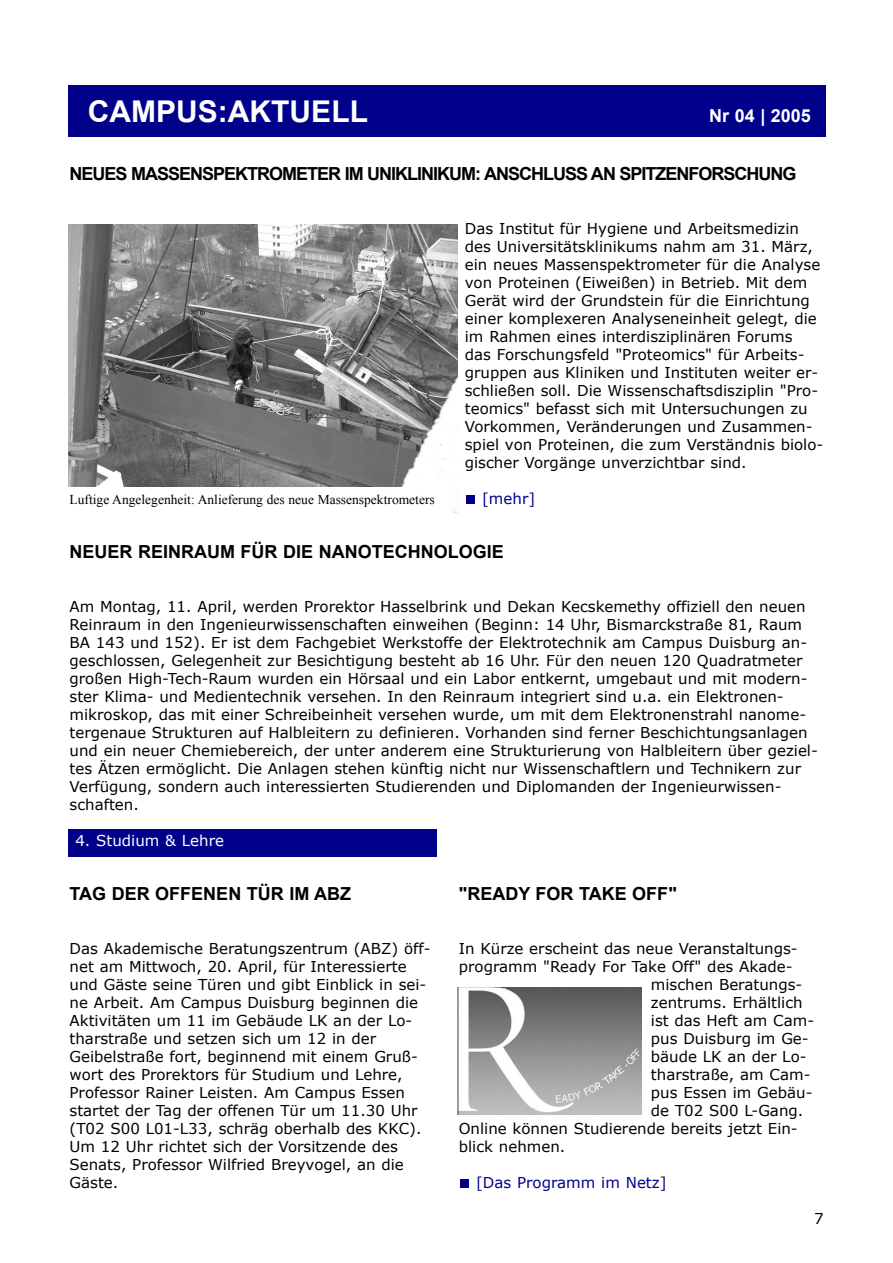
<style>
.page{position:relative;width:893px;height:1263px;background:#fff}
.page>*{position:absolute;margin:0;border:0;box-sizing:border-box;transform-origin:0 0}
.t1{font:700 30px "Arial";color:#fff}
.t2{font:700 18px "Arial";color:#000}
.t3{font:700 18px "Arial";letter-spacing:-.055em;color:#000}
.t4{font:700 18px "Arial";color:#fff}
.t5{font:15px/18px "Verdana";color:#000}
.t6{font:15px "Verdana";color:#00008b}
.t7{font:15px "Verdana";color:#fff}
.t8{font:13.5px "Times New Roman";color:#000}
</style>
<div class="page">
<div style="left:68px;top:85px;width:757px;height:51px;background:#00008b"></div>
<div style="left:466px;top:495px;width:9px;height:9px;background:#00008b"></div>
<img style="left:68px;top:225px;width:389px;height:288px">
<div style="left:68px;top:488px;width:373px;height:27px;background:#fff"></div>
<div style="left:68px;top:829px;width:368px;height:27px;background:#00008b"></div>
<div style="left:460px;top:1179px;width:9px;height:9px;background:#00008b"></div>
<div style="left:457px;top:987px;width:192px;height:129px;background:linear-gradient(to bottom,#fff,#fff)"></div>
<img style="left:457px;top:987px;width:185px;height:127px">
<h1 class="t1" style="left:88px;top:95px;width:281px">CAMPUS:AKTUELL</h1>
<p class="t4" style="left:709px;top:106px;width:103px">Nr 04 | 2005</p>
<p class="t3" style="left:70px;top:164px;width:728px">NEUES MASSENSPEKTROMETER IM UNIKLINIKUM: ANSCHLUSS AN SPITZENFORSCHUNG</p>
<p class="t5" style="left:465px;top:219px;width:360px">Das Institut für Hygiene und Arbeitsmedizin des Universitätsklinikums nahm am 31. März, ein neues Massenspektrometer für die Analyse von Proteinen (Eiweißen) in Betrieb. Mit dem Gerät wird der Grundstein für die Einrichtung einer komplexeren Analyseneinheit gelegt, die im Rahmen eines interdisziplinären Forums<br>das Forschungsfeld "Proteomics" für Arbeits&shy;gruppen aus Kliniken und Instituten weiter er&shy;schließen soll. Die Wissenschaftsdisziplin "Pro&shy;teomics" befasst sich mit Untersuchungen zu Vorkommen, Veränderungen und Zusammen&shy;spiel von Proteinen, die zum Verständnis biolo&shy;gischer Vorgänge unverzichtbar sind.</p>
<p class="t6" style="left:482px;top:489px;width:55px">[mehr]</p>
<p class="t2" style="left:70px;top:542px;width:436px">NEUER REINRAUM FÜR DIE NANOTECHNOLOGIE</p>
<p class="t8" style="left:70px;top:492px;width:366px">Luftige Angelegenheit: Anlieferung des neue Massenspektrometers</p>
<p class="t5" style="left:70px;top:597px;width:749px">Am Montag, 11. April, werden Prorektor Hasselbrink und Dekan Kecskemethy offiziell den neuen Reinraum in den Ingenieurwissenschaften einweihen (Beginn: 14 Uhr, Bismarckstraße 81, Raum BA 143 und 152). Er ist dem Fachgebiet Werkstoffe der Elektrotechnik am Campus Duisburg an&shy;geschlossen, Gelegenheit zur Besichtigung besteht ab 16 Uhr. Für den neuen 120 Quadratmeter großen High-Tech-Raum wurden ein Hörsaal und ein Labor entkernt, umgebaut und mit modern&shy;ster Klima- und Medientechnik versehen. In den Reinraum integriert sind u.a. ein Elektronen&shy;mikroskop, das mit einer Schreibeinheit versehen wurde, um mit dem Elektronenstrahl nanome&shy;tergenaue Strukturen auf Halbleitern zu definieren. Vorhanden sind ferner Beschichtungsanlagen und ein neuer Chemiebereich, der unter anderem eine Strukturierung von Halbleitern über geziel&shy;tes Ätzen ermöglicht. Die Anlagen stehen künftig nicht nur Wissenschaftlern und Technikern zur Verfügung, sondern auch interessierten Studierenden und Diplomanden der Ingenieurwissen&shy;schaften.</p>
<p class="t7" style="left:75px;top:831px;width:150px">4. Studium &amp; Lehre</p>
<p class="t2" style="left:70px;top:884px;width:283px">TAG DER OFFENEN TÜR IM ABZ</p>
<p class="t2" style="left:459px;top:884px;width:219px">"READY FOR TAKE OFF"</p>
<p class="t5" style="left:70px;top:939px;width:362px">Das Akademische Beratungszentrum (ABZ) öff&shy;net am Mittwoch, 20. April, für Interessierte und Gäste seine Türen und gibt Einblick in sei&shy;ne Arbeit. Am Campus Duisburg beginnen die Aktivitäten um 11 im Gebäude LK an der Lo&shy;tharstraße und setzen sich um 12 in der Geibelstraße fort, beginnend mit einem Gruß&shy;wort des Prorektors für Studium und Lehre, Professor Rainer Leisten. Am Campus Essen startet der Tag der offenen Tür um 11.30 Uhr (T02 S00 L01-L33, schräg oberhalb des KKC).<br>Um 12 Uhr richtet sich der Vorsitzende des Senats, Professor Wilfried Breyvogel, an die Gäste.</p>
<p class="t5" style="left:459px;top:939px;width:340px">In Kürze erscheint das neue Veranstaltungs-</p>
<p class="t5" style="left:459px;top:957px;width:335px">programm "Ready For Take Off" des Akade-</p>
<p class="t5" style="left:651px;top:975px;width:153px">mischen Beratungs-</p>
<p class="t5" style="left:651px;top:993px;width:153px">zentrums. Erhältlich</p>
<p class="t5" style="left:651px;top:1011px;width:165px">ist das Heft am Cam-</p>
<p class="t5" style="left:651px;top:1029px;width:159px">pus Duisburg im Ge-</p>
<p class="t5" style="left:651px;top:1047px;width:157px">bäude LK an der Lo-</p>
<p class="t5" style="left:651px;top:1065px;width:161px">tharstraße, am Cam-</p>
<p class="t5" style="left:651px;top:1083px;width:163px">pus Essen im Gebäu-</p>
<p class="t5" style="left:651px;top:1101px;width:154px">de T02 S00 L-Gang.</p>
<p class="t5" style="left:459px;top:1119px;width:340px">Online können Studierende bereits jetzt Ein-</p>
<p class="t5" style="left:459px;top:1137px;width:108px">blick nehmen.</p>
<p class="t6" style="left:476px;top:1173px;width:192px">[Das Programm im Netz]</p>
<p class="t5" style="left:814px;top:1209px;width:11px">7</p>
</div>
